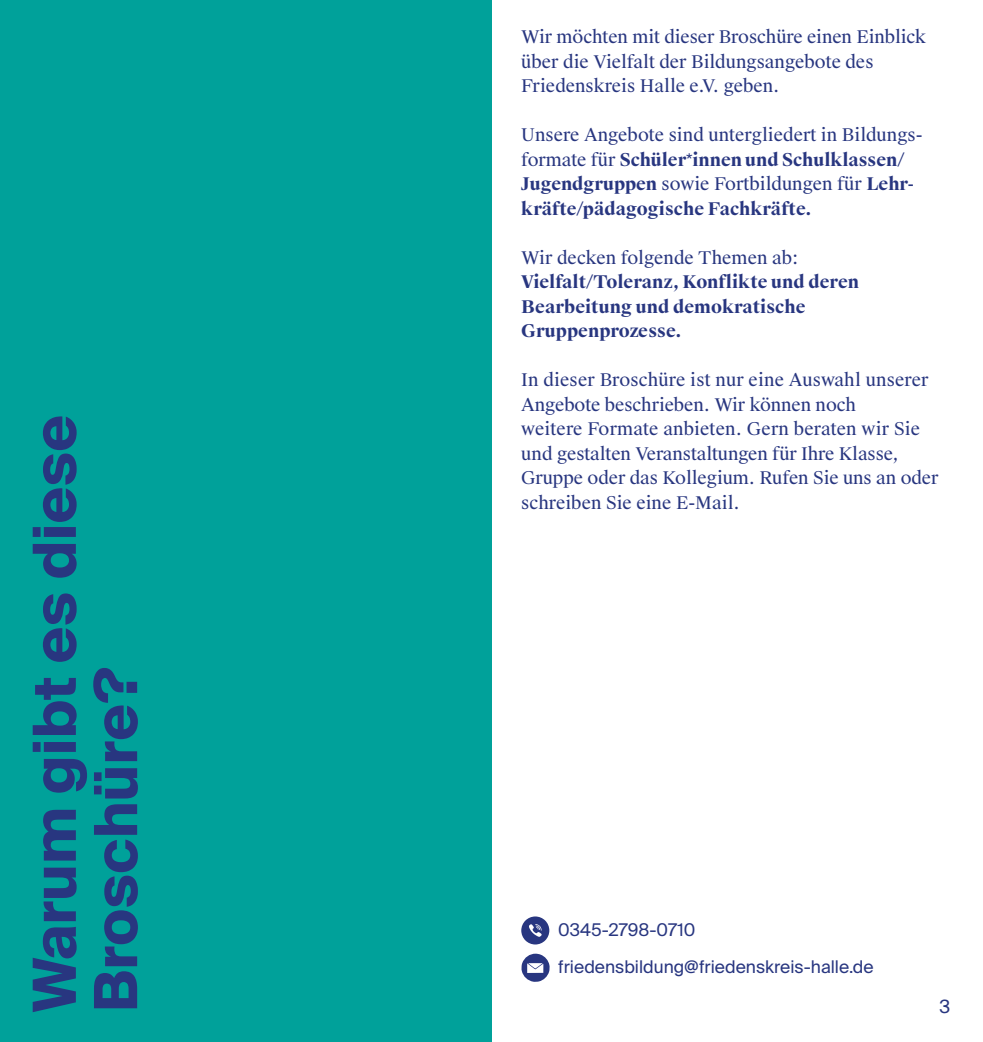
<style>
.page{position:relative;width:983px;height:1042px;background:#fff}
.page>*{position:absolute;margin:0;border:0;box-sizing:border-box;transform-origin:0 0}
.t1{font:700 59.5px/61.2px "Suisse Intl";color:#283680}
.t2{font:18.38px "Suisse Intl";color:#283680}
.t3{font:17.5px/24.5px "Suisse Works";letter-spacing:-.005em;color:#283680}
.t4{font:700 17.5px/24.5px "Suisse Works";color:#283680}
.t5{font:17.5px "Suisse Intl";color:#283680}
.s1{font-weight:400}
</style>
<div class="page">
<div style="left:0;top:0;width:491px;height:1042px;background:#00a19a"></div>
<svg style="left:521px;top:953px;width:28px;height:29px"></svg>
<svg style="left:521px;top:916px;width:28px;height:28px"></svg>
<h1 class="t1" style="left:25px;top:1012px;width:599px;rotate:-90deg">Warum gibt es diese<br>Broschüre?</h1>
<p class="t3" style="left:521px;top:25px;width:406px">Wir möchten mit dieser Broschüre einen Einblick über die Vielfalt der Bildungsangebote des<br>Friedenskreis Halle e.V. geben.</p>
<p class="t4" style="left:521px;top:123px;width:403px"><span class="s1">Unsere Angebote sind untergliedert in Bildungs&shy;formate für</span> Schüler*innen und Schulklassen/ Jugendgruppen <span class="s1">sowie Fortbildungen für</span> Lehr&shy;kräfte/pädagogische Fachkräfte.</p>
<p class="t3" style="left:521px;top:246px;width:278px">Wir decken folgende Themen ab:</p>
<p class="t4" style="left:521px;top:270px;width:339px">Vielfalt/Toleranz, Konflikte und deren<br>Bearbeitung und demokratische<br>Gruppenprozesse.</p>
<p class="t3" style="left:521px;top:368px;width:418px">In dieser Broschüre ist nur eine Auswahl unserer Angebote beschrieben. Wir können noch<br>weitere Formate anbieten. Gern beraten wir Sie und gestalten Veranstaltungen für Ihre Klasse, Gruppe oder das Kollegium. Rufen Sie uns an oder schreiben Sie eine E-Mail.</p>
<p class="t5" style="left:558px;top:919px;width:139px">0345-2798-0710</p>
<p class="t5" style="left:558px;top:957px;width:317px">friedensbildung@friedenskreis-halle.de</p>
<p class="t2" style="left:939px;top:995px;width:12px">3</p>
</div>
